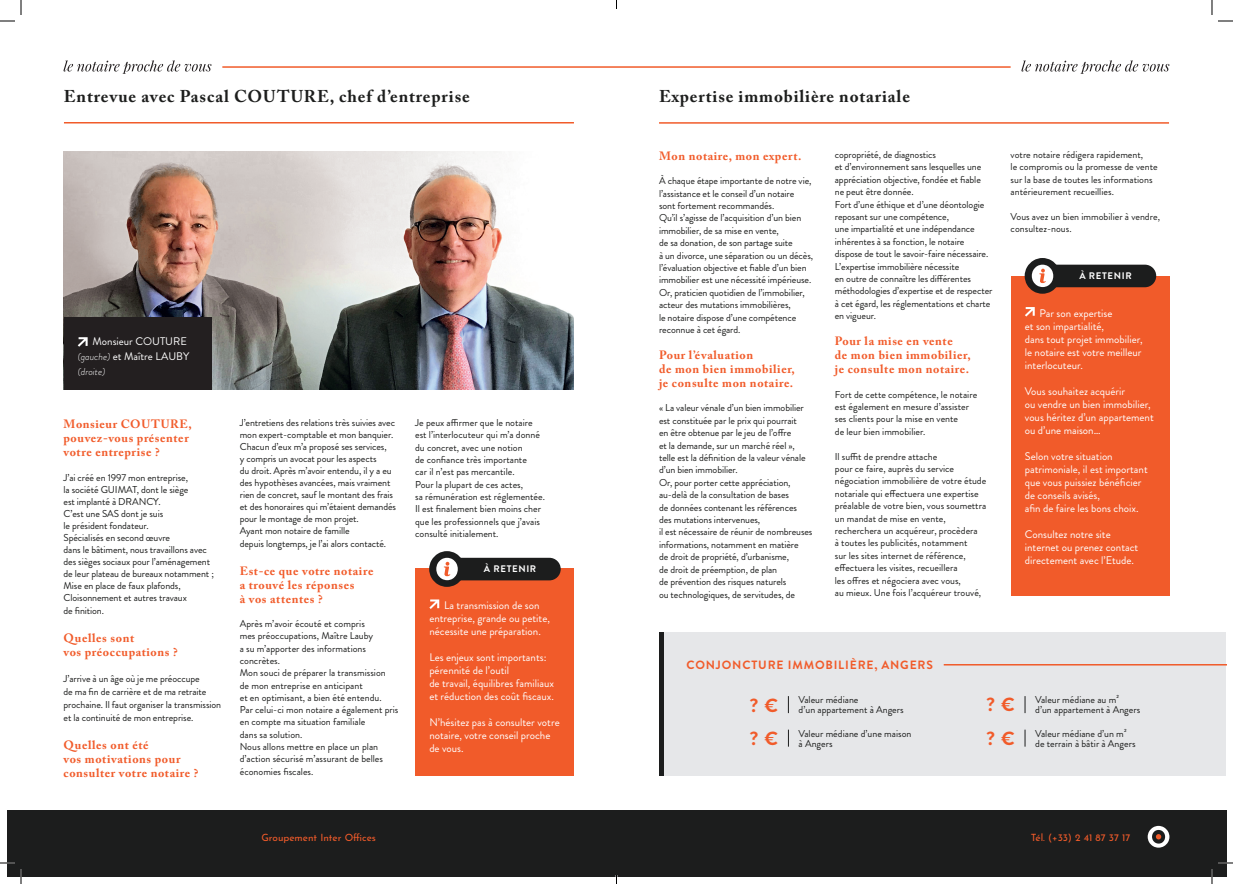
<style>
.page{position:relative;width:1233px;height:884px;background:#fff}
.page>*{position:absolute;margin:0;border:0;box-sizing:border-box;transform-origin:0 0}
.t1{font:700 19px "Brandon Grotesque";color:#f15b2a}
.t2{font:700 17px "Adobe Caslon Pro";letter-spacing:.05em;color:#1d1e1d}
.t3{font:700 12px/14px "Adobe Caslon Pro";letter-spacing:.05em;color:#f15b2a}
.t4{font:700 12px "Brandon Grotesque";letter-spacing:.07em;color:#f15b2a}
.t5{font:11px/13px "Brandon Grotesque";color:#fff}
.t6{font:10px/12.4px "Brandon Grotesque";letter-spacing:-.01em;color:#1d1e1d}
.t7{font:10px "Josefin Sans";color:#f15b2a}
.t8{font:italic 300 10px "Brandon Grotesque";color:#fff}
.t9{font:700 9.5px "Brandon Grotesque";letter-spacing:.07em;color:#fff}
.s1{font-weight:300;font-style:italic;font-size:10px}
.s2{font-weight:700;font-size:19px;color:#f15b2a}
</style>
<div class="page">
<div style="left:661px;top:632px;width:565px;height:143px;background:#e6e7e9"></div>
<div style="left:7px;top:810px;width:1219px;height:67px;background:#1c1d1d"></div>
<svg style="left:1147px;top:826px;width:22px;height:22px"></svg>
<hr style="left:659px;top:632px;width:4px;height:143px;background:#1c1d1d">
<svg style="left:788px;top:696px;width:1px;height:17px"></svg>
<svg style="left:1024px;top:730px;width:1px;height:17px"></svg>
<svg style="left:1024px;top:696px;width:1px;height:17px"></svg>
<svg style="left:788px;top:730px;width:1px;height:17px"></svg>
<hr style="left:943px;top:664px;width:283px;height:1px;background:#f15b2a">
<hr style="left:659px;top:122px;width:510px;height:2px;background:#f15b2a">
<hr style="left:64px;top:122px;width:510px;height:1px;background:#f15b2a">
<img style="left:64px;top:151px;width:509px;height:239px">
<hr style="left:222px;top:66px;width:788px;height:2px;background:#f15b2a">
<div style="left:415px;top:568px;width:159px;height:207px;background:#f15b2a"></div>
<svg style="left:429px;top:599px;width:10px;height:10px"></svg>
<div style="left:450px;top:558px;width:111px;height:22px;background:#1c1d1d;border-radius:11px"></div>
<svg style="left:429px;top:551px;width:36px;height:36px"></svg>
<div style="left:1010px;top:276px;width:159px;height:320px;background:#f15b2a"></div>
<svg style="left:1025px;top:307px;width:9px;height:10px"></svg>
<div style="left:1045px;top:265px;width:111px;height:22px;background:#1c1d1d;border-radius:11px"></div>
<svg style="left:1024px;top:258px;width:36px;height:36px"></svg>
<svg style="left:1021px;top:60px;width:148px;height:14px"></svg>
<svg style="left:64px;top:60px;width:147px;height:14px"></svg>
<div style="left:64px;top:318px;width:147px;height:72px;background:#231f20"></div>
<svg style="left:78px;top:337px;width:10px;height:10px"></svg>
<svg style="left:1218px;top:20px;width:15px;height:2px"></svg>
<svg style="left:1218px;top:862px;width:15px;height:2px"></svg>
<svg style="left:0;top:0;width:22px;height:22px"></svg>
<svg style="left:0;top:862px;width:22px;height:22px"></svg>
<svg style="left:1211px;top:0;width:1px;height:15px"></svg>
<svg style="left:1211px;top:869px;width:1px;height:15px"></svg>
<h2 class="t2" style="left:64px;top:86px;width:407px">Entrevue avec Pascal COUTURE, chef d’entreprise</h2>
<p class="t5" style="left:78px;top:334px;width:113px;line-height:15px;text-align:right">Monsieur COUTURE <span class="s1">(gauche)</span> et Maître LAUBY</p>
<p class="t8" style="left:78px;top:364px;width:29px">(droite)</p>
<p class="t3" style="left:64px;top:417px;width:130px">Monsieur COUTURE, pouvez-vous présenter votre entreprise ?</p>
<p class="t6" style="left:64px;top:472px;width:152px;line-height:12px">J’ai créé en 1997 mon entreprise,<br>la société GUIMAT, dont le siège<br>est implanté à DRANCY.<br>C’est une SAS dont je suis<br>le président fondateur.<br>Spécialisés en second œuvre<br>dans le bâtiment, nous travaillons avec des sièges sociaux pour l’aménagement de leur plateau de bureaux notamment ;<br>Mise en place de faux plafonds,<br>Cloisonnement et autres travaux</p>
<p class="t6" style="left:64px;top:604px;width:42px">de finition.</p>
<p class="t3" style="left:64px;top:631px;width:116px">Quelles sont<br>vos préoccupations ?</p>
<p class="t6" style="left:64px;top:672px;width:159px;line-height:13px">J’arrive à un âge où je me préoccupe<br>de ma fin de carrière et de ma retraite prochaine. Il faut organiser la transmission et la continuité de mon entreprise.</p>
<p class="t3" style="left:64px;top:738px;width:136px">Quelles ont été<br>vos motivations pour consulter votre notaire ?</p>
<p class="t6" style="left:240px;top:416px;width:158px;line-height:12px">J’entretiens des relations très suivies avec mon expert-comptable et mon banquier.<br>Chacun d’eux m’a proposé ses services,<br>y compris un avocat pour les aspects<br>du droit. Après m’avoir entendu, il y a eu des hypothèses avancées, mais vraiment rien de concret, sauf le montant des frais et des honoraires qui m’étaient demandés pour le montage de mon projet.<br>Ayant mon notaire de famille</p>
<p class="t6" style="left:240px;top:537px;width:148px">depuis longtemps, je l’ai alors contacté.</p>
<p class="t3" style="left:240px;top:564px;width:135px">Est-ce que votre notaire a trouvé les réponses<br>à vos attentes ?</p>
<p class="t6" style="left:240px;top:618px;width:160px">Après m’avoir écouté et compris<br>mes préoccupations, Maître Lauby<br>a su m’apporter des informations concrètes.<br>Mon souci de préparer la transmission<br>de mon entreprise en anticipant<br>et en optimisant, a bien été entendu.<br>Par celui-ci mon notaire a également pris en compte ma situation familiale<br>dans sa solution.<br>Nous allons mettre en place un plan d’action sécurisé m’assurant de belles économies fiscales.</p>
<p class="t6" style="left:415px;top:417px;width:131px">Je peux affirmer que le notaire est l’interlocuteur qui m’a donné du concret, avec une notion<br>de confiance très importante<br>car il n’est pas mercantile.<br>Pour la plupart de ces actes,<br>sa rémunération est réglementée.<br>Il est finalement bien moins cher que les professionnels que j’avais consulté initialement.</p>
<p class="t9" style="left:484px;top:562px;width:54px">À RETENIR</p>
<p class="t5" style="left:429px;top:599px;width:122px;text-indent:15px">La transmission de son entreprise, grande ou petite, nécessite une préparation.</p>
<p class="t5" style="left:429px;top:651px;width:126px">Les enjeux sont importants: pérennité de l’outil<br>de travail, équilibres familiaux et réduction des coût fiscaux.</p>
<p class="t5" style="left:429px;top:716px;width:132px">N’hésitez pas à consulter votre notaire, votre conseil proche de vous.</p>
<h2 class="t2" style="left:659px;top:86px;width:252px">Expertise immobilière notariale</h2>
<p class="t3" style="left:659px;top:149px;width:144px">Mon notaire, mon expert.</p>
<p class="t6" style="left:659px;top:175px;width:156px">À chaque étape importante de notre vie, l’assistance et le conseil d’un notaire sont fortement recommandés.<br>Qu’il s’agisse de l’acquisition d’un bien immobilier, de sa mise en vente,<br>de sa donation, de son partage suite<br>à un divorce, une séparation ou un décès, l’évaluation objective et fiable d’un bien immobilier est une nécessité impérieuse.<br>Or, praticien quotidien de l’immobilier, acteur des mutations immobilières,<br>le notaire dispose d’une compétence reconnue à cet égard.</p>
<p class="t3" style="left:659px;top:348px;width:137px">Pour l’évaluation<br>de mon bien immobilier, je consulte mon notaire.</p>
<p class="t6" style="left:659px;top:402px;width:155px">« La valeur vénale d’un bien immobilier est constituée par le prix qui pourrait<br>en être obtenue par le jeu de l’offre<br>et la demande, sur un marché réel », telle est la définition de la valeur vénale d’un bien immobilier.<br>Or, pour porter cette appréciation, au-delà de la consultation de bases<br>de données contenant les références<br>des mutations intervenues,<br>il est nécessaire de réunir de nombreuses informations, notamment en matière<br>de droit de propriété, d’urbanisme,<br>de droit de préemption, de plan<br>de prévention des risques naturels<br>ou technologiques, de servitudes, de</p>
<p class="t6" style="left:835px;top:149px;width:159px">copropriété, de diagnostics<br>et d’environnement sans lesquelles une appréciation objective, fondée et fiable ne peut être donnée.<br>Fort d’une éthique et d’une déontologie reposant sur une compétence,<br>une impartialité et une indépendance inhérentes à sa fonction, le notaire dispose de tout le savoir-faire nécessaire.<br>L’expertise immobilière nécessite<br>en outre de connaître les différentes méthodologies d’expertise et de respecter à cet égard, les réglementations et charte en vigueur.</p>
<p class="t3" style="left:835px;top:334px;width:137px">Pour la mise en vente<br>de mon bien immobilier, je consulte mon notaire.</p>
<p class="t6" style="left:835px;top:388px;width:144px">Fort de cette compétence, le notaire est également en mesure d’assister ses clients pour la mise en vente<br>de leur bien immobilier.</p>
<p class="t6" style="left:835px;top:450px;width:153px">Il suffit de prendre attache<br>pour ce faire, auprès du service négociation immobilière de votre étude notariale qui effectuera une expertise préalable de votre bien, vous soumettra un mandat de mise en vente, recherchera un acquéreur, procèdera<br>à toutes les publicités, notamment<br>sur les sites internet de référence, effectuera les visites, recueillera<br>les offres et négociera avec vous,<br>au mieux. Une fois l’acquéreur trouvé,</p>
<p class="t6" style="left:1010px;top:149px;width:148px">votre notaire rédigera rapidement,<br>le compromis ou la promesse de vente sur la base de toutes les informations antérieurement recueillies.</p>
<p class="t6" style="left:1010px;top:211px;width:151px">Vous avez un bien immobilier à vendre, consultez-nous.</p>
<p class="t9" style="left:1079px;top:269px;width:54px">À RETENIR</p>
<p class="t5" style="left:1024px;top:306px;width:119px;text-indent:15px">Par son expertise<br>et son impartialité,<br>dans tout projet immobilier, le notaire est votre meilleur interlocuteur.</p>
<p class="t5" style="left:1024px;top:384px;width:130px">Vous souhaitez acquérir<br>ou vendre un bien immobilier, vous héritez d’un appartement ou d’une maison…</p>
<p class="t5" style="left:1024px;top:449px;width:124px">Selon votre situation patrimoniale, il est important que vous puissiez bénéficier de conseils avisés,<br>afin de faire les bons choix.</p>
<p class="t5" style="left:1024px;top:527px;width:115px">Consultez notre site internet ou prenez contact directement avec l’Etude.</p>
<p class="t4" style="left:686px;top:656px;width:248px">CONJONCTURE IMMOBILIÈRE, ANGERS</p>
<h1 class="t1" style="left:750px;top:692px;width:30px">? €</h1>
<p class="t6" style="left:798px;top:695px;width:107px;line-height:10px">Valeur médiane<br>d’un appartement à Angers</p>
<p class="t6" style="left:798px;top:728px;width:114px;line-height:10px;text-indent:-49px"><span class="s2">? €</span> Valeur médiane d’une maison à Angers</p>
<p class="t6" style="left:1035px;top:695px;width:107px;line-height:10px;text-indent:-49px"><span class="s2">? €</span> Valeur médiane au m²<br>d’un appartement à Angers</p>
<p class="t6" style="left:1035px;top:728px;width:102px;line-height:10px;text-indent:-49px"><span class="s2">? €</span> Valeur médiane d’un m² de terrain à bâtir à Angers</p>
<p class="t7" style="left:261px;top:829px;width:116px">Groupement Inter Offices</p>
<p class="t7" style="left:1030px;top:829px;width:101px">Tél. (+33) 2 41 87 37 17</p>
</div>
